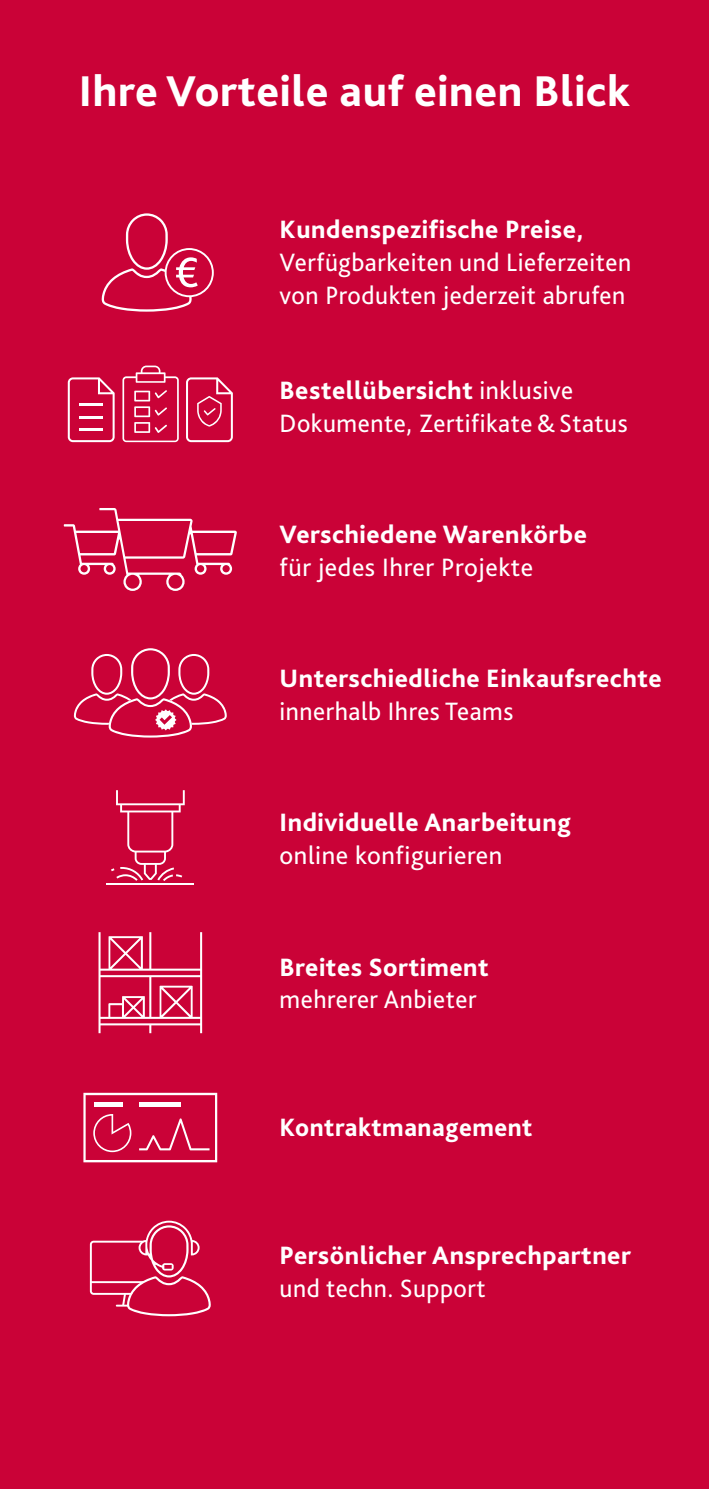
<style>
.page{position:relative;width:709px;height:1489px;background:#fff}
.page>*{position:absolute;margin:0;border:0;box-sizing:border-box;transform-origin:0 0}
.t1{font:800 45px "Kl Bliss";letter-spacing:.015em;color:#fff}
.t2{font:26.25px/32.8px "Kl Bliss";letter-spacing:.02em;color:#fff}
.t3{font:800 26.25px "Kl Bliss";letter-spacing:.02em;color:#fff}
.s1{font-weight:800}
</style>
<div class="page">
<div style="left:0;top:0;width:709px;height:1488px;background:#ca0237"></div>
<svg style="left:74px;top:648px;width:153px;height:89px"></svg>
<svg style="left:64px;top:508px;width:173px;height:83px"></svg>
<hr style="left:107px;top:883px;width:87px;height:2px;background:#fff">
<svg style="left:111px;top:790px;width:74px;height:91px"></svg>
<svg style="left:68px;top:377px;width:47px;height:65px"></svg>
<hr style="left:79px;top:403px;width:24px;height:2px;background:#fff">
<hr style="left:79px;top:416px;width:24px;height:2px;background:#fff">
<svg style="left:122px;top:365px;width:57px;height:77px"></svg>
<svg style="left:186px;top:377px;width:47px;height:65px"></svg>
<svg style="left:98px;top:932px;width:104px;height:101px"></svg>
<svg style="left:90px;top:1220px;width:121px;height:96px"></svg>
<svg style="left:83px;top:1092px;width:134px;height:70px"></svg>
<svg style="left:102px;top:213px;width:112px;height:99px"></svg>
<h1 class="t1" style="left:79px;top:63px;width:553px">Ihre Vorteile auf einen Blick</h1>
<p class="t3" style="left:279px;top:213px;width:306px">Kundenspezifische Preise,</p>
<p class="t2" style="left:279px;top:245px;width:353px">Verfügbarkeiten und Lieferzeiten von Produkten jederzeit abrufen</p>
<p class="t2" style="left:279px;top:373px;width:350px"><span class="s1">Bestellübersicht</span> inklusive<br>Dokumente, Zertifikate &amp; Status</p>
<p class="t3" style="left:279px;top:518px;width:309px">Verschiedene Warenkörbe</p>
<p class="t2" style="left:279px;top:550px;width:255px">für jedes Ihrer Projekte</p>
<p class="t3" style="left:279px;top:662px;width:383px">Unterschiedliche Einkaufsrechte</p>
<p class="t2" style="left:279px;top:694px;width:235px">innerhalb Ihres Teams</p>
<p class="t3" style="left:279px;top:806px;width:293px">Individuelle Anarbeitung</p>
<p class="t2" style="left:279px;top:838px;width:224px">online konfigurieren</p>
<p class="t3" style="left:279px;top:950px;width:210px">Breites Sortiment</p>
<p class="t2" style="left:279px;top:982px;width:198px">mehrerer Anbieter</p>
<p class="t3" style="left:279px;top:1111px;width:254px">Kontraktmanagement</p>
<p class="t3" style="left:279px;top:1238px;width:353px">Persönlicher Ansprechpartner</p>
<p class="t2" style="left:279px;top:1270px;width:207px">und techn. Support</p>
</div>
